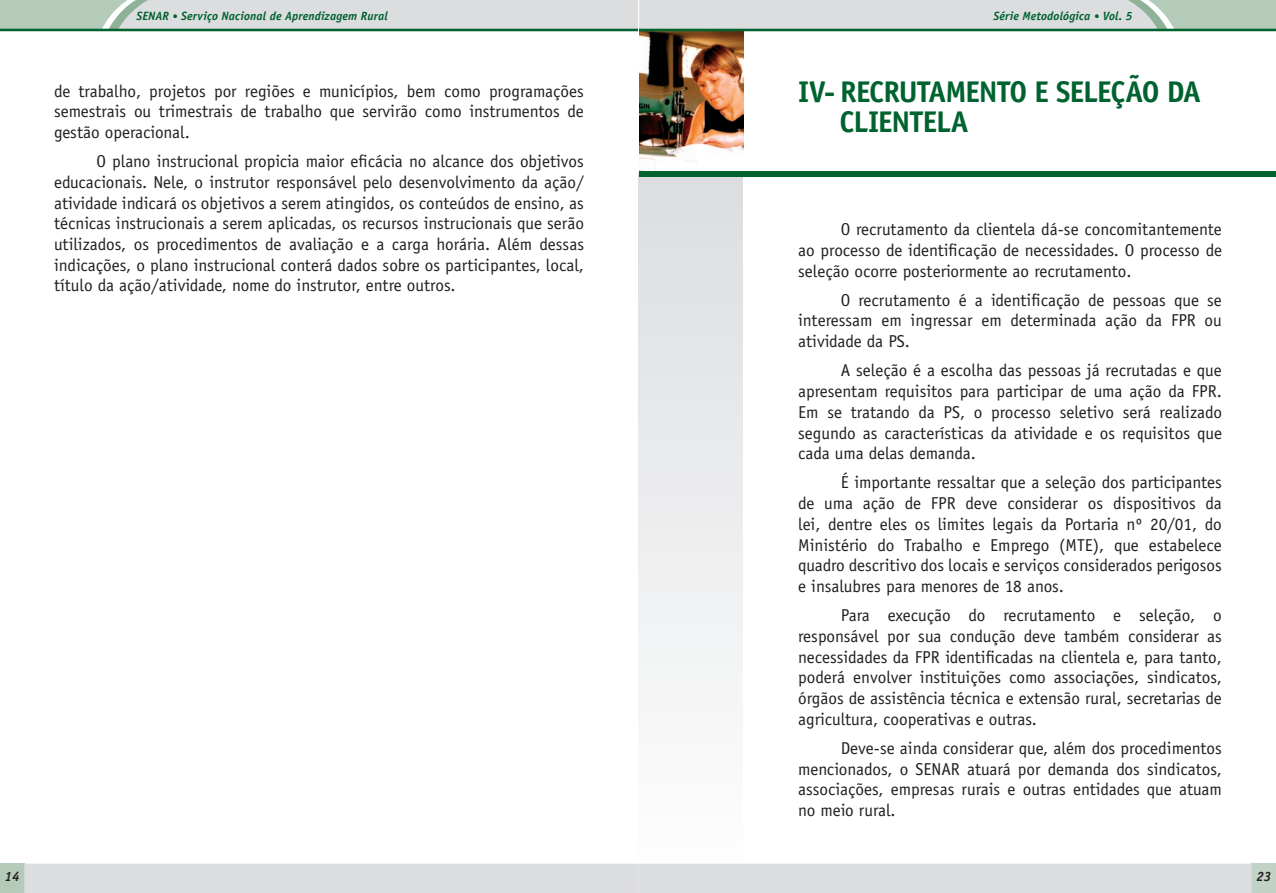
<style>
.page{position:relative;width:1276px;height:893px;background:#fff}
.page>*{position:absolute;margin:0;border:0;box-sizing:border-box;transform-origin:0 0}
.t1{font:700 30px/30px "Officina Sans";letter-spacing:-.035em;color:#00622f}
.t2{font:17.25px/20.7px "Officina Sans";color:#231f20;text-align:justify}
.t3{font:italic 700 13.5px "Officina Sans";color:#231f20}
.t4{font:italic 700 12px "Officina Sans";letter-spacing:.005em;color:#00622f}
.s1{font-size:10.5px}
</style>
<div class="page">
<div style="left:0;top:864px;width:24px;height:29px;background:#b3cbb8"></div>
<div style="left:24px;top:864px;width:614px;height:29px;background:#dcdddf"></div>
<img style="left:639px;top:31px;width:104px;height:140px">
<div style="left:639px;top:173px;width:103px;height:720px;background:linear-gradient(to bottom,#dcdddf,#fffffe)"></div>
<div style="left:639px;top:171px;width:637px;height:6px;background:#00622f"></div>
<div style="left:1251px;top:864px;width:25px;height:29px;background:#c0d3c4"></div>
<svg style="left:0;top:0;width:1276px;height:31px;background:#cad4d0"></svg>
<div style="left:639px;top:29px;width:637px;height:2px;border:1px solid #00622f"></div>
<div style="left:638px;top:864px;width:613px;height:29px;background:#dcdddf"></div>
<p class="t4" style="left:137px;top:9px;width:252px">SENAR <span class="s1">•</span> Serviço Nacional de Aprendizagem Rural</p>
<p class="t2" style="left:54px;top:80px;width:531px">de trabalho, projetos por regiões e municípios, bem como programações semestrais ou trimestrais de trabalho que servirão como instrumentos de gestão operacional.</p>
<p class="t2" style="left:54px;top:151px;width:531px;text-indent:43px">O plano instrucional propicia maior eficácia no alcance dos objetivos educacionais. Nele, o instrutor responsável pelo desenvolvimento da ação/ atividade indicará os objetivos a serem atingidos, os conteúdos de ensino, as técnicas instrucionais a serem aplicadas, os recursos instrucionais que serão utilizados, os procedimentos de avaliação e a carga horária. Além dessas indicações, o plano instrucional conterá dados sobre os participantes, local, título da ação/atividade, nome do instrutor, entre outros.</p>
<p class="t3" style="left:4px;top:869px;width:17px">14</p>
<p class="t4" style="left:993px;top:9px;width:141px">Série Metodológica <span class="s1">•</span> Vol. 5</p>
<h1 class="t1" style="left:839px;top:77px;width:363px;text-indent:-41px">IV- RECRUTAMENTO E SELEÇÃO DA<br>CLIENTELA</h1>
<p class="t2" style="left:798px;top:219px;width:425px;text-indent:43px">O recrutamento da clientela dá-se concomitantemente ao processo de identificação de necessidades. O processo de seleção ocorre posteriormente ao recrutamento.</p>
<p class="t2" style="left:798px;top:290px;width:425px;text-indent:43px">O recrutamento é a identificação de pessoas que se interessam em ingressar em determinada ação da FPR ou atividade da PS.</p>
<p class="t2" style="left:798px;top:360px;width:425px;text-indent:43px">A seleção é a escolha das pessoas já recrutadas e que apresentam requisitos para participar de uma ação da FPR.<br>Em se tratando da PS, o processo seletivo será realizado segundo as características da atividade e os requisitos que cada uma delas demanda.</p>
<p class="t2" style="left:798px;top:472px;width:425px;text-indent:43px">É importante ressaltar que a seleção dos participantes de uma ação de FPR deve considerar os dispositivos da lei, dentre eles os limites legais da Portaria nº 20/01, do Ministério do Trabalho e Emprego (MTE), que estabelece quadro descritivo dos locais e serviços considerados perigosos e insalubres para menores de 18 anos.</p>
<p class="t2" style="left:798px;top:605px;width:425px;text-indent:43px">Para execução do recrutamento e seleção, o responsável por sua condução deve também considerar as necessidades da FPR identificadas na clientela e, para tanto, poderá envolver instituições como associações, sindicatos, órgãos de assistência técnica e extensão rural, secretarias de agricultura, cooperativas e outras.</p>
<p class="t2" style="left:798px;top:738px;width:425px;text-indent:43px">Deve-se ainda considerar que, além dos procedimentos mencionados, o SENAR atuará por demanda dos sindicatos, associações, empresas rurais e outras entidades que atuam no meio rural.</p>
<p class="t3" style="left:1256px;top:869px;width:17px">23</p>
</div>
